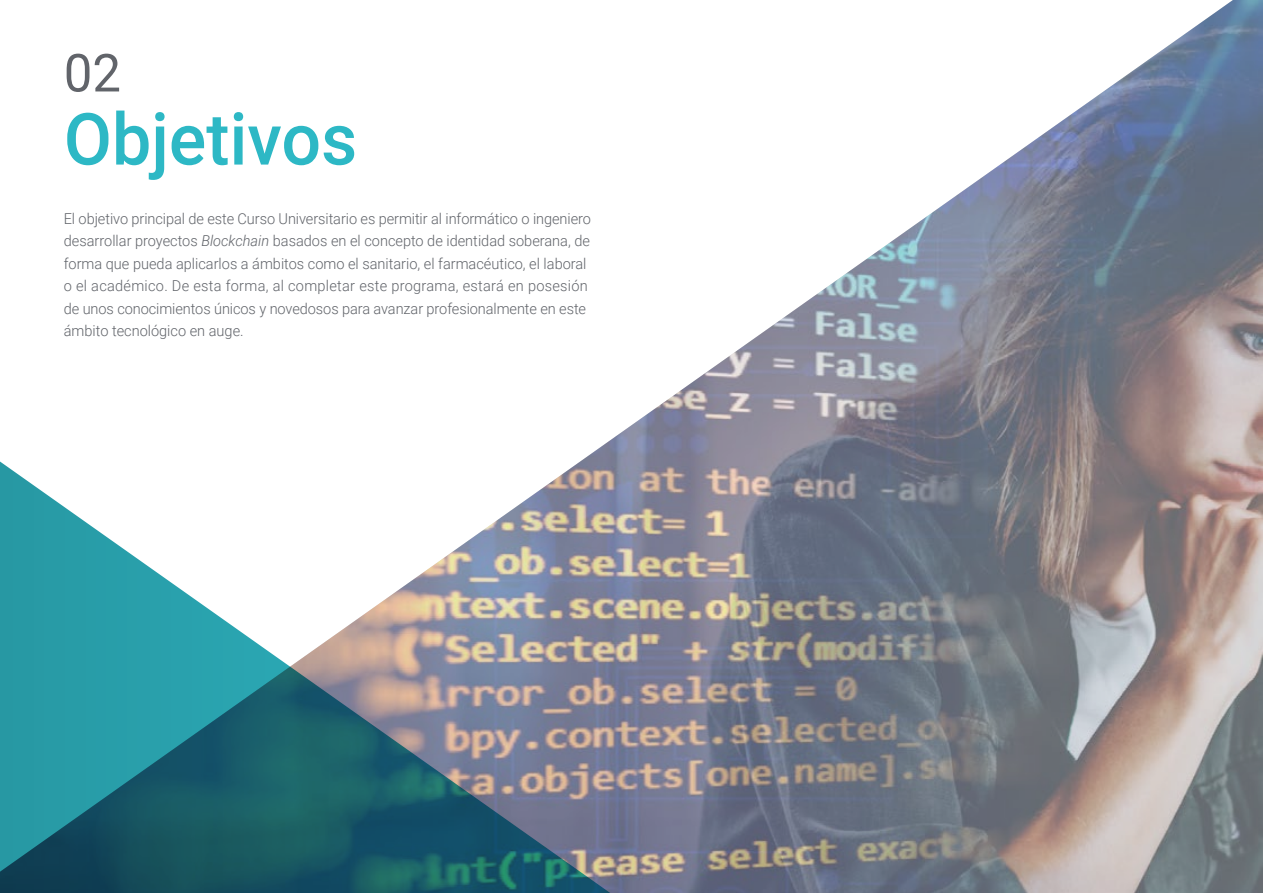
<style>
.page{position:relative;width:1263px;height:893px;background:#fff}
.page>*{position:absolute;margin:0;border:0;box-sizing:border-box;transform-origin:0 0}
.t1{font:500 72px "Roboto";color:#2db8c5}
.t2{font:52.5px "Roboto";color:#61646a}
.t3{font:300 15px/22.5px "Roboto";color:#61646a}
.s1{font-style:italic}
</style>
<div class="page">
<img style="left:602px;top:0;width:661px;height:893px">
<svg style="left:0;top:446px;width:640px;height:447px"></svg>
<h2 class="t2" style="left:64px;top:36px;width:59px">02</h2>
<h1 class="t1" style="left:64px;top:89px;width:295px">Objetivos</h1>
<p class="t3" style="left:64px;top:207px;width:529px">El objetivo principal de este Curso Universitario es permitir al informático o ingeniero desarrollar proyectos <span class="s1">Blockchain</span> basados en el concepto de identidad soberana, de forma que pueda aplicarlos a ámbitos como el sanitario, el farmacéutico, el laboral o el académico. De esta forma, al completar este programa, estará en posesión de unos conocimientos únicos y novedosos para avanzar profesionalmente en este ámbito tecnológico en auge.</p>
</div>
